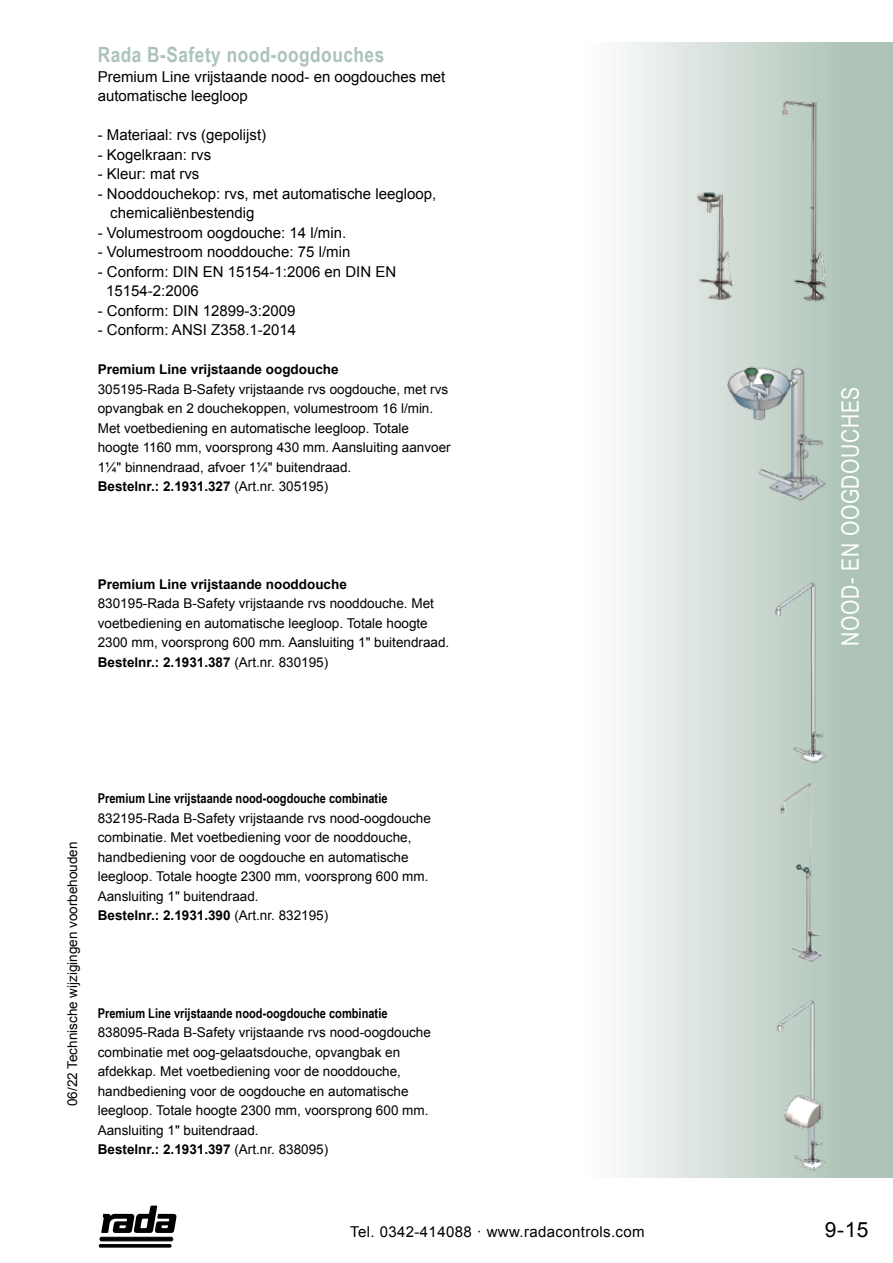
<style>
.page{position:relative;width:893px;height:1263px;background:#fff}
.page>*{position:absolute;margin:0;border:0;box-sizing:border-box;transform-origin:0 0}
.t1{font:24px "Arial Narrow";letter-spacing:.025em;color:#fff}
.t2{font:700 21px "Arial Narrow";letter-spacing:.025em;color:#adc3b7}
.t3{font:21px "Arial";color:#000}
.t4{font:15px/19.5px "Arial";color:#000}
.t5{font:15px "Arial";letter-spacing:.025em;color:#000}
.t6{font:13.5px/19.5px "Arial";color:#000}
.t7{font:700 13.5px "Arial Narrow";color:#000}
.t8{font:700 13.5px "Arial";color:#000}
.s1{font-weight:700}
</style>
<div class="page">
<div style="left:472px;top:43px;width:421px;height:1135px;background:linear-gradient(to right,#fff,#aac0b3)"></div>
<div style="left:100px;top:1237px;width:73px;height:4px;background:#0a0a0a;border:1px solid #000;border-radius:2px"></div>
<hr style="left:99px;top:1244px;width:73px;height:3px;background:#000;border-radius:2px">
<svg style="left:101px;top:1205px;width:75px;height:28px"></svg>
<img style="left:701px;top:98px;width:192px;height:206px">
<img style="left:657px;top:188px;width:114px;height:114px">
<img style="left:701px;top:356px;width:151px;height:152px">
<img style="left:715px;top:988px;width:178px;height:187px">
<img style="left:780px;top:783px;width:43px;height:179px">
<img style="left:713px;top:579px;width:180px;height:188px">
<h2 class="t2" style="left:98px;top:39px;width:288px">Rada B-Safety nood-oogdouches</h2>
<p class="t4" style="left:98px;top:66px;width:349px">Premium Line vrijstaande nood- en oogdouches met automatische leegloop</p>
<p class="t4" style="left:98px;top:125px;width:170px">- Materiaal: rvs (gepolijst)</p>
<p class="t4" style="left:98px;top:144px;width:115px">- Kogelkraan: rvs</p>
<p class="t4" style="left:98px;top:164px;width:103px">- Kleur: mat rvs</p>
<p class="t4" style="left:110px;top:183px;width:327px;text-indent:-13px">- Nooddouchekop: rvs, met automatische leegloop, chemicaliënbestendig</p>
<p class="t4" style="left:98px;top:222px;width:250px">- Volumestroom oogdouche: 14 l/min.</p>
<p class="t4" style="left:98px;top:242px;width:254px">- Volumestroom nooddouche: 75 l/min</p>
<p class="t4" style="left:106px;top:261px;width:292px;text-indent:-8px">- Conform: DIN EN 15154-1:2006 en DIN EN<br>15154-2:2006</p>
<p class="t4" style="left:98px;top:300px;width:199px">- Conform: DIN 12899-3:2009</p>
<p class="t4" style="left:98px;top:320px;width:200px">- Conform: ANSI Z358.1-2014</p>
<p class="t8" style="left:98px;top:360px;width:242px">Premium Line vrijstaande oogdouche</p>
<p class="t6" style="left:98px;top:379px;width:354px">305195-Rada B-Safety vrijstaande rvs oogdouche, met rvs opvangbak en 2 douchekoppen, volumestroom 16 l/min.<br>Met voetbediening en automatische leegloop. Totale hoogte 1160 mm, voorsprong 430 mm. Aansluiting aanvoer 1¼" binnendraad, afvoer 1¼" buitendraad.<br><span class="s1">Bestelnr.: 2.1931.327</span> (Art.nr. 305195)</p>
<p class="t8" style="left:98px;top:574px;width:251px">Premium Line vrijstaande nooddouche</p>
<p class="t6" style="left:98px;top:593px;width:353px">830195-Rada B-Safety vrijstaande rvs nooddouche. Met voetbediening en automatische leegloop. Totale hoogte 2300 mm, voorsprong 600 mm. Aansluiting 1" buitendraad.<br><span class="s1">Bestelnr.: 2.1931.387</span> (Art.nr. 830195)</p>
<p class="t6" style="left:63px;top:1106px;width:266px;rotate:-90deg">06/22 Technische wijzigingen voorbehouden</p>
<p class="t7" style="left:98px;top:788px;width:291px">Premium Line vrijstaande nood-oogdouche combinatie</p>
<p class="t6" style="left:98px;top:808px;width:335px">832195-Rada B-Safety vrijstaande rvs nood-oogdouche combinatie. Met voetbediening voor de nooddouche, handbediening voor de oogdouche en automatische leegloop. Totale hoogte 2300 mm, voorsprong 600 mm.<br>Aansluiting 1" buitendraad.<br><span class="s1">Bestelnr.: 2.1931.390</span> (Art.nr. 832195)</p>
<p class="t7" style="left:98px;top:1002px;width:291px">Premium Line vrijstaande nood-oogdouche combinatie</p>
<p class="t6" style="left:98px;top:1022px;width:335px">838095-Rada B-Safety vrijstaande rvs nood-oogdouche combinatie met oog-gelaatsdouche, opvangbak en afdekkap. Met voetbediening voor de nooddouche, handbediening voor de oogdouche en automatische leegloop. Totale hoogte 2300 mm, voorsprong 600 mm.<br>Aansluiting 1" buitendraad.<br><span class="s1">Bestelnr.: 2.1931.397</span> (Art.nr. 838095)</p>
<p class="t5" style="left:350px;top:1222px;width:296px">Tel. 0342-414088 · www.radacontrols.com</p>
<h1 class="t1" style="left:833px;top:645px;width:261px;rotate:-90deg">NOOD- EN OOGDOUCHES</h1>
<h2 class="t3" style="left:825px;top:1215px;width:45px">9-15</h2>
</div>
